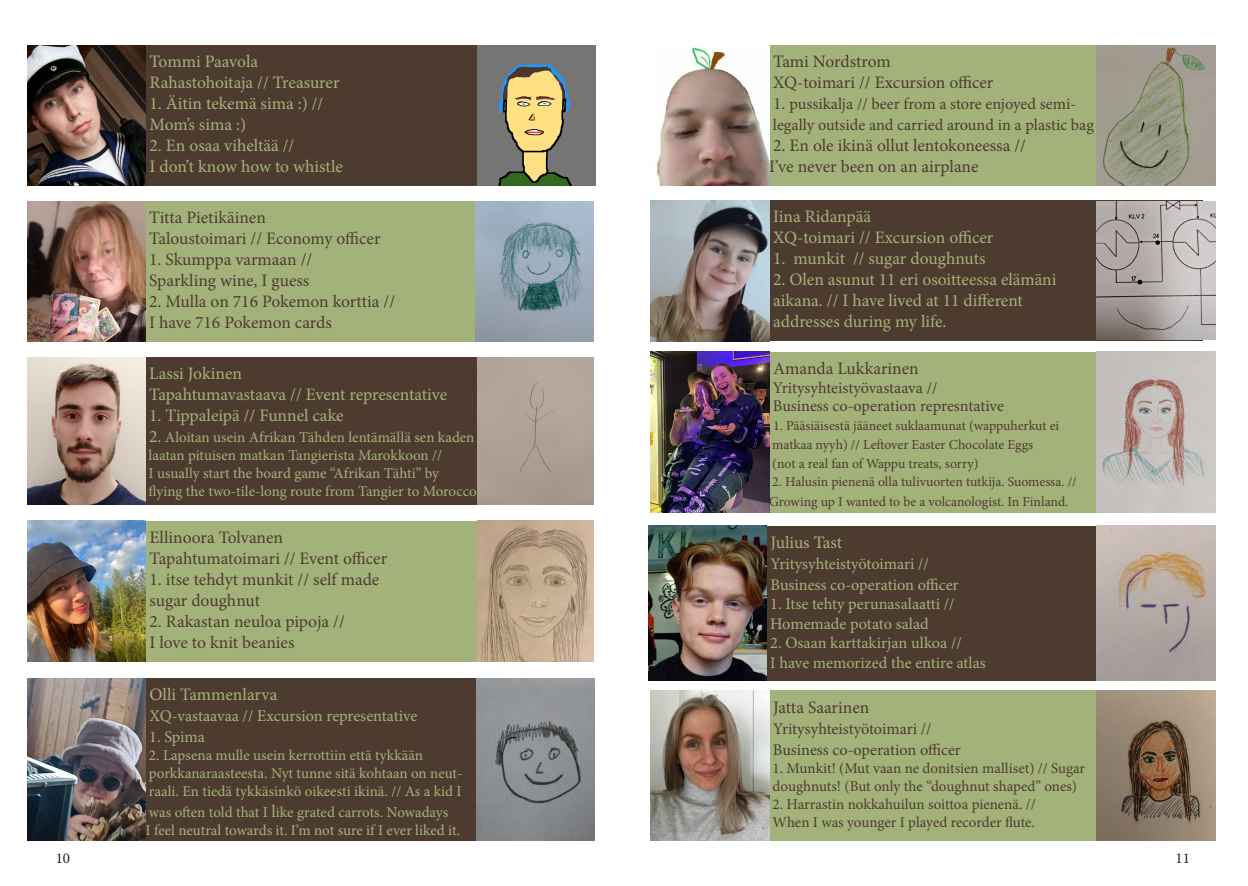
<style>
.page{position:relative;width:1248px;height:886px;background:#fff}
.page>*{position:absolute;margin:0;border:0;box-sizing:border-box;transform-origin:0 0}
.t1{font:17.5px "Minion Pro";letter-spacing:-.005em;color:#4e3b30}
.t2{font:17.5px "Minion Pro";letter-spacing:-.005em;color:#a3b27b}
.t3{font:16.25px "Minion Pro";color:#a3b27b}
.t4{font:16.25px "Minion Pro";color:#4e3b30}
.t5{font:15px "Minion Pro";color:#a3b27b}
.t6{font:15px "Minion Pro";letter-spacing:-.005em;color:#4e3b30}
.t7{font:15px "Minion Pro";color:#231f20}
.t8{font:13.75px "Minion Pro";letter-spacing:-.005em;color:#4e3b30}
.s1{font-size:17.5px}
</style>
<div class="page">
<div style="left:145px;top:201px;width:434px;height:141px;background:#a3b27b"></div>
<div style="left:146px;top:521px;width:433px;height:141px;background:#a3b27b"></div>
<div style="left:145px;top:357px;width:448px;height:147px;background:#4e3b30"></div>
<div style="left:146px;top:45px;width:433px;height:141px;background:#4e3b30"></div>
<div style="left:146px;top:678px;width:433px;height:163px;background:#4e3b30"></div>
<img style="left:27px;top:45px;width:119px;height:141px">
<img style="left:477px;top:45px;width:119px;height:141px">
<img style="left:27px;top:201px;width:119px;height:141px">
<img style="left:475px;top:201px;width:118px;height:141px">
<img style="left:27px;top:357px;width:119px;height:147px">
<img style="left:477px;top:357px;width:116px;height:147px">
<img style="left:27px;top:521px;width:119px;height:140px">
<img style="left:477px;top:521px;width:116px;height:140px">
<img style="left:27px;top:678px;width:119px;height:163px">
<img style="left:476px;top:678px;width:118px;height:163px">
<div style="left:769px;top:45px;width:433px;height:141px;background:#a3b27b"></div>
<div style="left:769px;top:352px;width:433px;height:161px;background:#a3b27b"></div>
<div style="left:769px;top:691px;width:433px;height:150px;background:#a3b27b"></div>
<div style="left:769px;top:200px;width:433px;height:141px;background:#4e3b30"></div>
<div style="left:766px;top:526px;width:434px;height:154px;background:#4e3b30"></div>
<img style="left:656px;top:45px;width:113px;height:141px">
<img style="left:1096px;top:45px;width:119px;height:141px">
<img style="left:650px;top:352px;width:119px;height:161px">
<img style="left:1096px;top:352px;width:119px;height:161px">
<img style="left:648px;top:526px;width:118px;height:154px">
<img style="left:1096px;top:526px;width:119px;height:154px">
<img style="left:650px;top:691px;width:119px;height:150px">
<img style="left:1096px;top:691px;width:119px;height:150px">
<img style="left:650px;top:200px;width:119px;height:141px">
<img style="left:1096px;top:201px;width:119px;height:138px">
<p class="t2" style="left:149px;top:50px;width:110px">Tommi Paavola</p>
<p class="t2" style="left:149px;top:71px;width:191px">Rahastohoitaja // Treasurer</p>
<p class="t2" style="left:149px;top:92px;width:175px">1. Äitin tekemä sima :) //</p>
<p class="t2" style="left:149px;top:113px;width:98px">Mom’s sima :)</p>
<p class="t2" style="left:149px;top:134px;width:146px">2. En osaa viheltää //</p>
<p class="t2" style="left:149px;top:155px;width:195px">I don’t know how to whistle</p>
<p class="t1" style="left:149px;top:206px;width:118px">Titta Pietikäinen</p>
<p class="t1" style="left:149px;top:227px;width:233px">Taloustoimari // Economy officer</p>
<p class="t1" style="left:149px;top:248px;width:165px">1. Skumppa varmaan //</p>
<p class="t1" style="left:149px;top:269px;width:161px">Sparkling wine, I guess</p>
<p class="t1" style="left:149px;top:290px;width:247px">2. Mulla on 716 Pokemon korttia //</p>
<p class="t1" style="left:149px;top:311px;width:184px">I have 716 Pokemon cards</p>
<p class="t2" style="left:149px;top:362px;width:94px">Lassi Jokinen</p>
<p class="t2" style="left:149px;top:383px;width:299px">Tapahtumavastaava // Event representative</p>
<p class="t2" style="left:149px;top:404px;width:196px">1. Tippaleipä // Funnel cake</p>
<p class="t5" style="left:149px;top:427px;width:327px"><span class="s1">2.</span> Aloitan usein Afrikan Tähden lentämällä sen kaden</p>
<p class="t5" style="left:149px;top:445px;width:295px">laatan pituisen matkan Tangierista Marokkoon //</p>
<p class="t5" style="left:149px;top:463px;width:292px">I usually start the board game “Afrikan Tähti” by</p>
<p class="t5" style="left:149px;top:481px;width:329px">flying the two-tile-long route from Tangier to Morocco</p>
<p class="t1" style="left:149px;top:525px;width:135px">Ellinoora Tolvanen</p>
<p class="t1" style="left:149px;top:546px;width:239px">Tapahtumatoimari // Event officer</p>
<p class="t1" style="left:149px;top:567px;width:231px">1. itse tehdyt munkit // self made</p>
<p class="t1" style="left:149px;top:588px;width:112px">sugar doughnut</p>
<p class="t1" style="left:149px;top:609px;width:197px">2. Rakastan neuloa pipoja //</p>
<p class="t1" style="left:149px;top:630px;width:146px">I love to knit beanies</p>
<p class="t2" style="left:149px;top:683px;width:129px">Olli Tammenlarva</p>
<p class="t3" style="left:149px;top:705px;width:269px">XQ-vastaavaa // Excursion representative</p>
<p class="t3" style="left:149px;top:726px;width:57px">1. Spima</p>
<p class="t5" style="left:149px;top:745px;width:275px">2. Lapsena mulle usein kerrottiin että tykkään</p>
<p class="t5" style="left:149px;top:763px;width:315px">porkkanaraasteesta. Nyt tunne sitä kohtaan on neut-</p>
<p class="t5" style="left:149px;top:781px;width:314px">raali. En tiedä tykkäsinkö oikeesti ikinä. // As a kid I</p>
<p class="t5" style="left:149px;top:802px;width:301px">was often told that I <span class="s1">l</span>ike grated carrots. Nowadays</p>
<p class="t5" style="left:146px;top:820px;width:316px">I feel neutral towards it. I’m not sure if I ever liked it.</p>
<p class="t1" style="left:773px;top:50px;width:119px">Tami Nordstrom</p>
<p class="t1" style="left:773px;top:71px;width:222px">XQ-toimari // Excursion officer</p>
<p class="t4" style="left:773px;top:93px;width:304px"><span class="s1">1.</span> pussikalja // beer from a store enjoyed semi-</p>
<p class="t4" style="left:772px;top:114px;width:322px">legally outside and carried around in a plastic bag</p>
<p class="t1" style="left:773px;top:134px;width:254px">2. En ole ikinä ollut lentokoneessa //</p>
<p class="t1" style="left:769px;top:155px;width:211px">I’ve never been on an airplane</p>
<p class="t2" style="left:773px;top:205px;width:99px">Iina Ridanpää</p>
<p class="t2" style="left:773px;top:226px;width:222px">XQ-toimari // Excursion officer</p>
<p class="t2" style="left:773px;top:247px;width:214px">1. munkit // sugar doughnuts</p>
<p class="t2" style="left:773px;top:268px;width:285px">2. Olen asunut 11 eri osoitteessa elämäni</p>
<p class="t2" style="left:773px;top:289px;width:251px">aikana. // I have lived at 11 different</p>
<p class="t2" style="left:773px;top:310px;width:175px">addresses during my life.</p>
<p class="t1" style="left:773px;top:356px;width:147px">Amanda Lukkarinen</p>
<p class="t4" style="left:772px;top:376px;width:166px">Yritysyhteistyövastaava //</p>
<p class="t4" style="left:772px;top:395px;width:232px">Business co-operation represntative</p>
<p class="t8" style="left:773px;top:416px;width:287px">1. Pääsiäisestä jääneet suklaamunat (wappuherkut ei</p>
<p class="t8" style="left:772px;top:435px;width:262px">matkaa nyyh) // Leftover Easter Chocolate Eggs</p>
<p class="t8" style="left:772px;top:454px;width:208px">(not a real fan of Wappu treats, sorry)</p>
<p class="t8" style="left:772px;top:473px;width:306px">2. Halusin pienenä olla tulivuorten tutkija. Suomessa. //</p>
<p class="t8" style="left:769px;top:492px;width:301px">Growing up I wanted to be a volcanologist. In Finland.</p>
<p class="t2" style="left:770px;top:530px;width:73px">Julius Tast</p>
<p class="t3" style="left:770px;top:553px;width:160px">Yritysyhteistyötoimari //</p>
<p class="t3" style="left:770px;top:574px;width:190px">Business co-operation officer</p>
<p class="t3" style="left:770px;top:593px;width:186px">1. Itse tehty perunasalaatti //</p>
<p class="t3" style="left:770px;top:613px;width:160px">Homemade potato salad</p>
<p class="t3" style="left:770px;top:632px;width:193px">2. Osaan karttakirjan ulkoa //</p>
<p class="t3" style="left:770px;top:652px;width:217px">I have memorized the entire atlas</p>
<p class="t1" style="left:773px;top:695px;width:98px">Jatta Saarinen</p>
<p class="t4" style="left:773px;top:718px;width:160px">Yritysyhteistyötoimari //</p>
<p class="t4" style="left:772px;top:739px;width:190px">Business co-operation officer</p>
<p class="t6" style="left:772px;top:758px;width:314px">1. Munkit! (Mut vaan ne donitsien malliset) // Sugar</p>
<p class="t6" style="left:772px;top:776px;width:306px">doughnuts! (But only the “doughnut shaped” ones)</p>
<p class="t6" style="left:772px;top:794px;width:265px">2. Harrastin nokkahuilun soittoa pienenä. //</p>
<p class="t6" style="left:772px;top:812px;width:264px">When I was younger I played recorder flute.</p>
<p class="t7" style="left:56px;top:848px;width:16px">10</p>
<p class="t7" style="left:1175px;top:848px;width:16px">11</p>
</div>
